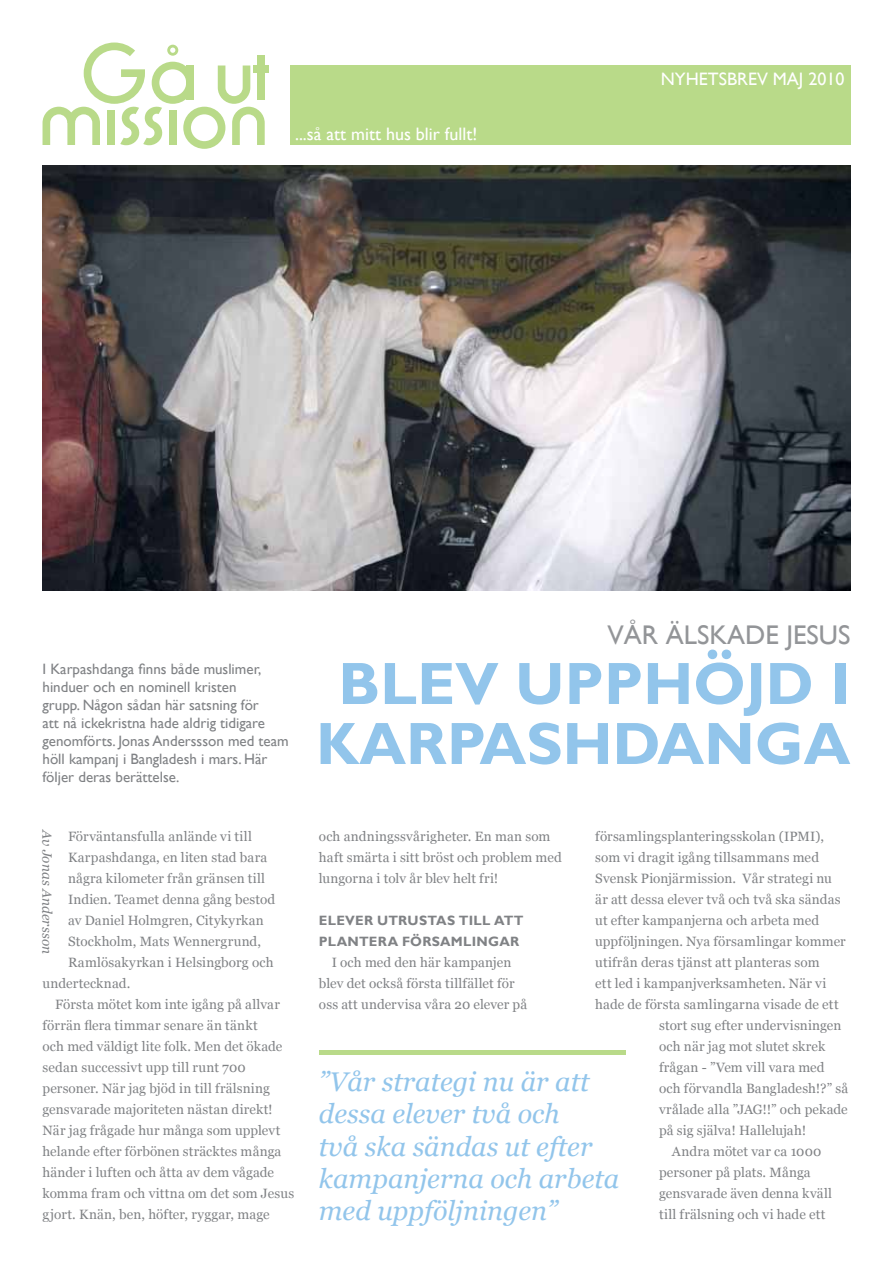
<style>
.page{position:relative;width:893px;height:1263px;background:#fff}
.page>*{position:absolute;margin:0;border:0;box-sizing:border-box;transform-origin:0 0}
.t1{font:700 60px/60px "Gill Sans";color:#92c5eb;text-align:center}
.t2{font:italic 27px/32.4px "Georgia";color:#92c5eb}
.t3{font:27px "Gill Sans";color:#939598}
.t4{font:18px "Gill Sans";color:#fff}
.t5{font:15px/18px "Gill Sans";color:#808285}
.t6{font:13.5px/21px "Georgia";letter-spacing:.01em;color:#808285}
.t7{font:700 13.5px/21px "Gill Sans";letter-spacing:.02em;color:#808285}
.t8{font:italic 13.5px "Georgia";letter-spacing:.005em;color:#808285}
</style>
<div class="page">
<div style="left:290px;top:66px;width:560px;height:79px;background:#b9da89"></div>
<div style="left:253px;top:66px;width:16px;height:7px;background:#b9da89"></div>
<svg style="left:43px;top:43px;width:222px;height:106px"></svg>
<img style="left:43px;top:166px;width:807px;height:425px">
<hr style="left:319px;top:1050px;width:306px;height:4px;background:#b9da89">
<h3 class="t4" style="left:295px;top:123px;width:184px">...så att mitt hus blir fullt!</h3>
<h3 class="t4" style="left:661px;top:68px;width:185px">NYHETSBREV MAJ 2010</h3>
<p class="t5" style="left:43px;top:660px;width:248px">I Karpashdanga finns både muslimer, hinduer och en nominell kristen<br>grupp. Någon sådan här satsning för<br>att nå ickekristna hade aldrig tidigare genomförts. Jonas Anderssson med team höll kampanj i Bangladesh i mars. Här följer deras berättelse.</p>
<h2 class="t3" style="left:608px;top:619px;width:244px">VÅR ÄLSKADE JESUS</h2>
<h1 class="t1" style="left:316px;top:655px;width:536px">BLEV UPPHÖJD I<br>KARPASHDANGA</h1>
<p class="t8" style="left:55px;top:830px;width:125px;rotate:90deg">Av Jonas Andersson</p>
<p class="t6" style="left:68px;top:825px;width:185px">Förväntansfulla anlände vi till</p>
<p class="t6" style="left:68px;top:846px;width:201px">Karpashdanga, en liten stad bara</p>
<p class="t6" style="left:68px;top:867px;width:199px">några kilometer från gränsen till</p>
<p class="t6" style="left:68px;top:888px;width:209px">Indien. Teamet denna gång bestod</p>
<p class="t6" style="left:68px;top:909px;width:197px">av Daniel Holmgren, Citykyrkan</p>
<p class="t6" style="left:68px;top:930px;width:195px">Stockholm, Mats Wennergrund,</p>
<p class="t6" style="left:68px;top:951px;width:207px">Ramlösakyrkan i Helsingborg och</p>
<p class="t6" style="left:43px;top:972px;width:89px">undertecknad.</p>
<p class="t6" style="left:55px;top:993px;width:226px">Första mötet kom inte igång på allvar</p>
<p class="t6" style="left:43px;top:1014px;width:217px">förrän flera timmar senare än tänkt</p>
<p class="t6" style="left:43px;top:1035px;width:241px">och med väldigt lite folk. Men det ökade</p>
<p class="t6" style="left:43px;top:1056px;width:205px">sedan successivt upp till runt 700</p>
<p class="t6" style="left:43px;top:1077px;width:229px">personer. När jag bjöd in till frälsning</p>
<p class="t6" style="left:43px;top:1098px;width:232px">gensvarade majoriteten nästan direkt!</p>
<p class="t6" style="left:43px;top:1119px;width:239px">När jag frågade hur många som upplevt</p>
<p class="t6" style="left:43px;top:1140px;width:240px">helande efter förbönen sträcktes många</p>
<p class="t6" style="left:43px;top:1161px;width:233px">händer i luften och åtta av dem vågade</p>
<p class="t6" style="left:43px;top:1182px;width:253px">komma fram och vittna om det som Jesus</p>
<p class="t6" style="left:43px;top:1203px;width:229px">gjort. Knän, ben, höfter, ryggar, mage</p>
<p class="t6" style="left:595px;top:825px;width:230px">församlingsplanteringsskolan (IPMI),</p>
<p class="t6" style="left:595px;top:846px;width:225px">som vi dragit igång tillsammans med</p>
<p class="t6" style="left:595px;top:867px;width:238px">Svensk Pionjärmission. Vår strategi nu</p>
<p class="t6" style="left:595px;top:888px;width:247px">är att dessa elever två och två ska sändas</p>
<p class="t6" style="left:595px;top:909px;width:225px">ut efter kampanjerna och arbeta med</p>
<p class="t6" style="left:595px;top:930px;width:252px">uppföljningen. Nya församlingar kommer</p>
<p class="t6" style="left:595px;top:951px;width:226px">utifrån deras tjänst att planteras som</p>
<p class="t6" style="left:595px;top:972px;width:233px">ett led i kampanjverksamheten. När vi</p>
<p class="t6" style="left:595px;top:993px;width:245px">hade de första samlingarna visade de ett</p>
<p class="t6" style="left:659px;top:1014px;width:184px">stort sug efter undervisningen</p>
<p class="t6" style="left:659px;top:1035px;width:168px">och när jag mot slutet skrek</p>
<p class="t6" style="left:659px;top:1056px;width:167px">frågan - ”Vem vill vara med</p>
<p class="t6" style="left:659px;top:1077px;width:191px">och förvandla Bangladesh!?” så</p>
<p class="t6" style="left:659px;top:1098px;width:190px">vrålade alla ”JAG!!” och pekade</p>
<p class="t6" style="left:659px;top:1119px;width:149px">på sig själva! Hallelujah!</p>
<p class="t6" style="left:672px;top:1140px;width:151px">Andra mötet var ca 1000</p>
<p class="t6" style="left:659px;top:1161px;width:153px">personer på plats. Många</p>
<p class="t6" style="left:659px;top:1182px;width:174px">gensvarade även denna kväll</p>
<p class="t6" style="left:659px;top:1203px;width:168px">till frälsning och vi hade ett</p>
<p class="t6" style="left:319px;top:825px;width:244px">och andningssvårigheter. En man som haft smärta i sitt bröst och problem med lungorna i tolv år blev helt fri!</p>
<p class="t7" style="left:319px;top:910px;width:206px">ELEVER UTRUSTAS TILL ATT<br>PLANTERA FÖRSAMLINGAR</p>
<p class="t6" style="left:319px;top:951px;width:210px;text-indent:13px">I och med den här kampanjen blev det också första tillfället för oss att undervisa våra 20 elever på</p>
<h2 class="t2" style="left:319px;top:1065px;width:302px">”Vår strategi nu är att dessa elever två och<br>två ska sändas ut efter kampanjerna och arbeta med uppföljningen”</h2>
</div>
